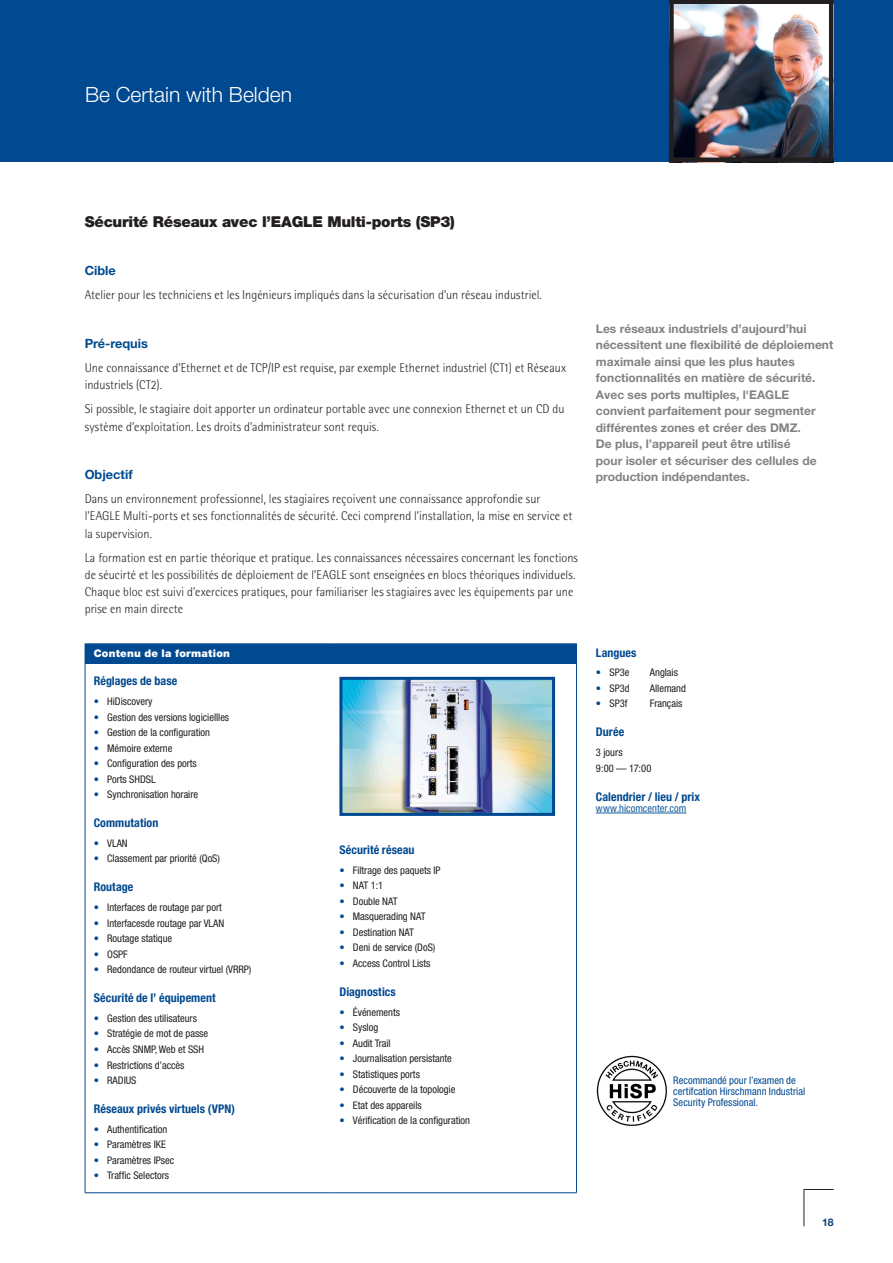
<style>
.page{position:relative;width:893px;height:1263px;background:#fff}
.page>*{position:absolute;margin:0;border:0;box-sizing:border-box;transform-origin:0 0}
.t1{font:300 21px "Helvetica Neue";color:#fff}
.t2{font:900 15px "Helvetica Neue LT Std";letter-spacing:-.015em;color:#231f20}
.t3{font:300 12.75px/17.2px "Rotis Semi Sans Std";letter-spacing:.005em;color:#231f20;scale:.96 1}
.t4{font:700 12.75px "Helvetica Neue LT Std";color:#014990}
.t5{font:700 12px/16.5px "Helvetica Neue LT Std";color:#808285}
.t6{font:700 condensed 12px "Helvetica Neue LT Std";letter-spacing:.005em;color:#014990}
.t7{font:condensed 10.5px/15.5px "Helvetica Neue LT";letter-spacing:-.005em;color:#231f20}
.t8{font:condensed 10.5px/11.2px "Helvetica Neue LT";letter-spacing:.005em;color:#014990}
.t9{font:900 10.5px "Helvetica Neue LT Std";letter-spacing:.02em;color:#fff}
.t10{font:condensed 10.5px "Helvetica Neue LT Std";letter-spacing:.005em;color:#175d9e}
.t11{font:700 10.5px "Helvetica Neue";color:#0a417a}
.s1{color:#014990}
</style>
<div class="page">
<hr style="left:804px;top:1189px;width:30px;height:1px;background:#231f20">
<hr style="left:804px;top:1190px;width:1px;height:36px;background:#231f20">
<div style="left:0;top:0;width:39px;height:162px;background:#014990"></div>
<div style="left:12px;top:0;width:881px;height:162px;background:#014990"></div>
<img style="left:669px;top:0;width:164px;height:162px">
<div style="left:85px;top:644px;width:491px;height:19px;background:#014990"></div>
<hr style="left:85px;top:643px;width:246px;height:1px;background:#014990">
<hr style="left:331px;top:643px;width:246px;height:1px;background:#014990">
<svg style="left:576px;top:644px;width:1px;height:19px"></svg>
<hr style="left:85px;top:663px;width:246px;height:1px;background:#014990">
<hr style="left:85px;top:664px;width:1px;height:528px;background:#014990">
<hr style="left:331px;top:663px;width:246px;height:1px;background:#014990">
<hr style="left:576px;top:664px;width:1px;height:528px;background:#014990">
<hr style="left:85px;top:1192px;width:246px;height:1px;background:#014990">
<hr style="left:331px;top:1192px;width:246px;height:1px;background:#014990">
<img style="left:343px;top:681px;width:208px;height:131px">
<div style="left:339px;top:677px;width:216px;height:139px;border:3px solid #014990"></div>
<hr style="left:596px;top:813px;width:90px;height:1px;background:#175d9e">
<img style="left:596px;top:1055px;width:71px;height:71px">
<h1 class="t1" style="left:85px;top:82px;width:208px">Be Certain with Belden</h1>
<p class="t2" style="left:85px;top:212px;width:372px">Sécurité Réseaux avec l’EAGLE Multi-ports (SP3)</p>
<p class="t4" style="left:85px;top:263px;width:33px">Cible</p>
<p class="t3" style="left:85px;top:286px;width:478px">Atelier pour les techniciens et les Ingénieurs impliqués dans la sécurisation d’un réseau industriel.</p>
<p class="t4" style="left:85px;top:336px;width:65px">Pré-requis</p>
<p class="t3" style="left:85px;top:359px;width:503px">Une connaissance d’Ethernet et de TCP/IP est requise, par exemple Ethernet industriel (CT1) et Réseaux industriels (CT2).</p>
<p class="t3" style="left:85px;top:400px;width:501px">Si possible, le stagiaire doit apporter un ordinateur portable avec une connexion Ethernet et un CD du système d’exploitation. Les droits d’administrateur sont requis.</p>
<p class="t4" style="left:85px;top:467px;width:49px">Objectif</p>
<p class="t3" style="left:85px;top:490px;width:510px">Dans un environnement professionnel, les stagiaires reçoivent une connaissance approfondie sur l'EAGLE Multi-ports et ses fonctionnalités de sécurité. Ceci comprend l’installation, la mise en service et la supervision.</p>
<p class="t3" style="left:85px;top:549px;width:515px">La formation est en partie théorique et pratique. Les connaissances nécessaires concernant les fonctions de séucirté et les possibilités de déploiement de l’EAGLE sont enseignées en blocs théoriques individuels.<br>Chaque bloc est suivi d’exercices pratiques, pour familiariser les stagiaires avec les équipements par une prise en main directe</p>
<p class="t9" style="left:94px;top:647px;width:138px">Contenu de la formation</p>
<p class="t6" style="left:94px;top:674px;width:85px">Réglages de base</p>
<p class="t7" style="left:94px;top:694px;width:60px"><span class="s1">•</span> HiDiscovery</p>
<p class="t7" style="left:94px;top:709px;width:137px"><span class="s1">•</span> Gestion des versions logiciellles</p>
<p class="t7" style="left:94px;top:725px;width:118px"><span class="s1">•</span> Gestion de la configuration</p>
<p class="t7" style="left:94px;top:740px;width:80px"><span class="s1">•</span> Mémoire externe</p>
<p class="t7" style="left:94px;top:756px;width:105px"><span class="s1">•</span> Configuration des ports</p>
<p class="t7" style="left:94px;top:771px;width:63px"><span class="s1">•</span> Ports SHDSL</p>
<p class="t7" style="left:94px;top:787px;width:106px"><span class="s1">•</span> Synchronisation horaire</p>
<p class="t6" style="left:94px;top:816px;width:66px">Commutation</p>
<p class="t7" style="left:94px;top:835px;width:36px"><span class="s1">•</span> VLAN</p>
<p class="t7" style="left:94px;top:851px;width:128px"><span class="s1">•</span> Classement par priorité (QoS)</p>
<p class="t6" style="left:94px;top:880px;width:41px">Routage</p>
<p class="t7" style="left:94px;top:900px;width:130px"><span class="s1">•</span> Interfaces de routage par port</p>
<p class="t7" style="left:94px;top:915px;width:132px"><span class="s1">•</span> Interfacesde routage par VLAN</p>
<p class="t7" style="left:94px;top:931px;width:80px"><span class="s1">•</span> Routage statique</p>
<p class="t7" style="left:94px;top:946px;width:36px"><span class="s1">•</span> OSPF</p>
<p class="t7" style="left:94px;top:962px;width:159px"><span class="s1">•</span> Redondance de routeur virtuel (VRRP)</p>
<p class="t6" style="left:94px;top:991px;width:123px">Sécurité de l’ équipement</p>
<p class="t7" style="left:94px;top:1010px;width:105px"><span class="s1">•</span> Gestion des utilisateurs</p>
<p class="t7" style="left:94px;top:1026px;width:116px"><span class="s1">•</span> Stratégie de mot de passe</p>
<p class="t7" style="left:94px;top:1041px;width:112px"><span class="s1">•</span> Accès SNMP, Web et SSH</p>
<p class="t7" style="left:94px;top:1057px;width:92px"><span class="s1">•</span> Restrictions d’accès</p>
<p class="t7" style="left:94px;top:1072px;width:44px"><span class="s1">•</span> RADIUS</p>
<p class="t6" style="left:94px;top:1101px;width:143px">Réseaux privés virtuels (VPN)</p>
<p class="t7" style="left:94px;top:1121px;width:75px"><span class="s1">•</span> Authentification</p>
<p class="t7" style="left:94px;top:1137px;width:74px"><span class="s1">•</span> Paramètres IKE</p>
<p class="t7" style="left:94px;top:1152px;width:82px"><span class="s1">•</span> Paramètres IPsec</p>
<p class="t7" style="left:94px;top:1168px;width:77px"><span class="s1">•</span> Traffic Selectors</p>
<p class="t6" style="left:339px;top:843px;width:76px">Sécurité réseau</p>
<p class="t7" style="left:339px;top:862px;width:103px"><span class="s1">•</span> Filtrage des paquets IP</p>
<p class="t7" style="left:339px;top:878px;width:45px"><span class="s1">•</span> NAT 1:1</p>
<p class="t7" style="left:339px;top:893px;width:60px"><span class="s1">•</span> Double NAT</p>
<p class="t7" style="left:339px;top:909px;width:88px"><span class="s1">•</span> Masquerading NAT</p>
<p class="t7" style="left:339px;top:924px;width:76px"><span class="s1">•</span> Destination NAT</p>
<p class="t7" style="left:339px;top:940px;width:98px"><span class="s1">•</span> Deni de service (DoS)</p>
<p class="t7" style="left:339px;top:955px;width:93px"><span class="s1">•</span> Access Control Lists</p>
<p class="t6" style="left:339px;top:984px;width:58px">Diagnostics</p>
<p class="t7" style="left:339px;top:1004px;width:62px"><span class="s1">•</span> Événements</p>
<p class="t7" style="left:339px;top:1020px;width:40px"><span class="s1">•</span> Syslog</p>
<p class="t7" style="left:339px;top:1035px;width:53px"><span class="s1">•</span> Audit Trail</p>
<p class="t7" style="left:339px;top:1051px;width:114px"><span class="s1">•</span> Journalisation persistante</p>
<p class="t7" style="left:339px;top:1066px;width:82px"><span class="s1">•</span> Statistiques ports</p>
<p class="t7" style="left:339px;top:1082px;width:117px"><span class="s1">•</span> Découverte de la topologie</p>
<p class="t7" style="left:339px;top:1097px;width:84px"><span class="s1">•</span> Etat des appareils</p>
<p class="t7" style="left:339px;top:1113px;width:132px"><span class="s1">•</span> Vérification de la configuration</p>
<p class="t5" style="left:596px;top:320px;width:239px">Les réseaux industriels d’aujourd’hui nécessitent une flexibilité de déploiement maximale ainsi que les plus hautes fonctionnalités en matière de sécurité.<br>Avec ses ports multiples, l'EAGLE convient parfaitement pour segmenter différentes zones et créer des DMZ.<br>De plus, l’appareil peut être utilisé<br>pour isoler et sécuriser des cellules de production indépendantes.</p>
<p class="t6" style="left:596px;top:645px;width:42px">Langues</p>
<p class="t7" style="left:596px;top:665px;width:35px"><span class="s1">•</span> SP3e</p>
<p class="t7" style="left:650px;top:665px;width:30px">Anglais</p>
<p class="t7" style="left:596px;top:680px;width:35px"><span class="s1">•</span> SP3d</p>
<p class="t7" style="left:650px;top:680px;width:37px">Allemand</p>
<p class="t7" style="left:596px;top:696px;width:33px"><span class="s1">•</span> SP3f</p>
<p class="t7" style="left:650px;top:696px;width:34px">Français</p>
<p class="t6" style="left:596px;top:725px;width:30px">Durée</p>
<p class="t7" style="left:596px;top:745px;width:57px">3 jours<br>9:00 — 17:00</p>
<p class="t6" style="left:596px;top:789px;width:105px">Calendrier / lieu / prix</p>
<p class="t10" style="left:596px;top:802px;width:92px">www.hicomcenter.com</p>
<p class="t8" style="left:673px;top:1074px;width:133px">Recommandé pour l’examen de certifcation Hirschmann Industrial<br>Security Professional.</p>
<p class="t11" style="left:822px;top:1216px;width:13px">18</p>
</div>
